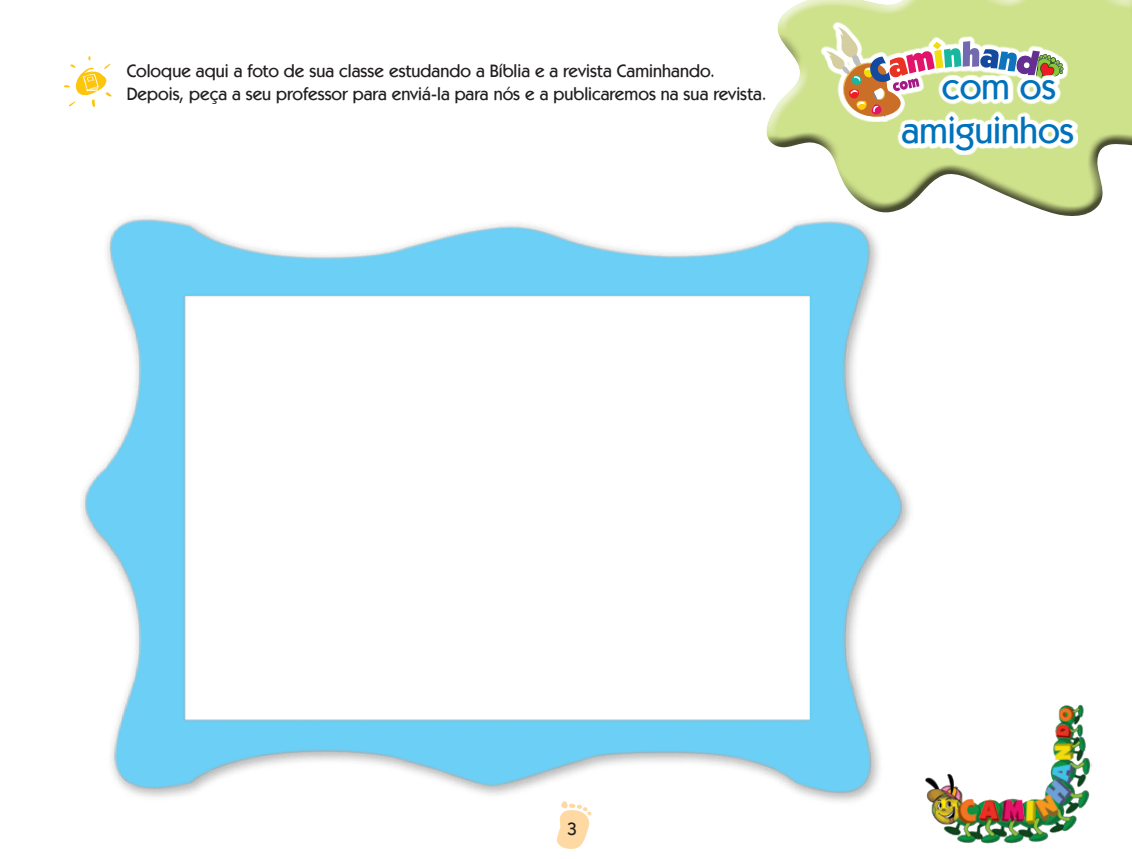
<style>
.page{position:relative;width:1132px;height:859px;background:#fff}
.page>*{position:absolute;margin:0;border:0;box-sizing:border-box;transform-origin:0 0}
.t1{font:500 37.05px "Kabel IT Cby BT";color:#0072bc}
.atividades{font:500 18px "Kabel IT Cby BT";color:#231f20}
.t2{font:500 18px "Itc Kabel";color:#231f20}
</style>
<div class="page">
<img style="left:81px;top:217px;width:829px;height:585px">
<img style="left:925px;top:704px;width:166px;height:140px">
<svg style="left:556px;top:801px;width:35px;height:48px"></svg>
<svg style="left:64px;top:56px;width:48px;height:51px"></svg>
<div style="left:765px;top:0;width:366px;height:217px;background:#231f20;opacity:.75"></div>
<div style="left:821px;top:22px;width:246px;height:99px;background:#cee18b"></div>
<svg style="left:897px;top:75px;width:180px;height:80px"></svg>
<svg style="left:825px;top:27px;width:248px;height:124px"></svg>
<p class="atividades" style="left:127px;top:60px;width:589px">Coloque aqui a foto de sua classe estudando a Bíblia e a revista Caminhando.</p>
<p class="atividades" style="left:127px;top:83px;width:641px">Depois, peça a seu professor para enviá-la para nós e a publicaremos na sua revista.</p>
<p class="t1" style="left:941px;top:63px;width:116px">com os</p>
<p class="t1" style="left:901px;top:107px;width:174px">amiguinhos</p>
<p class="t2" style="left:567px;top:818px;width:12px">3</p>
</div>
